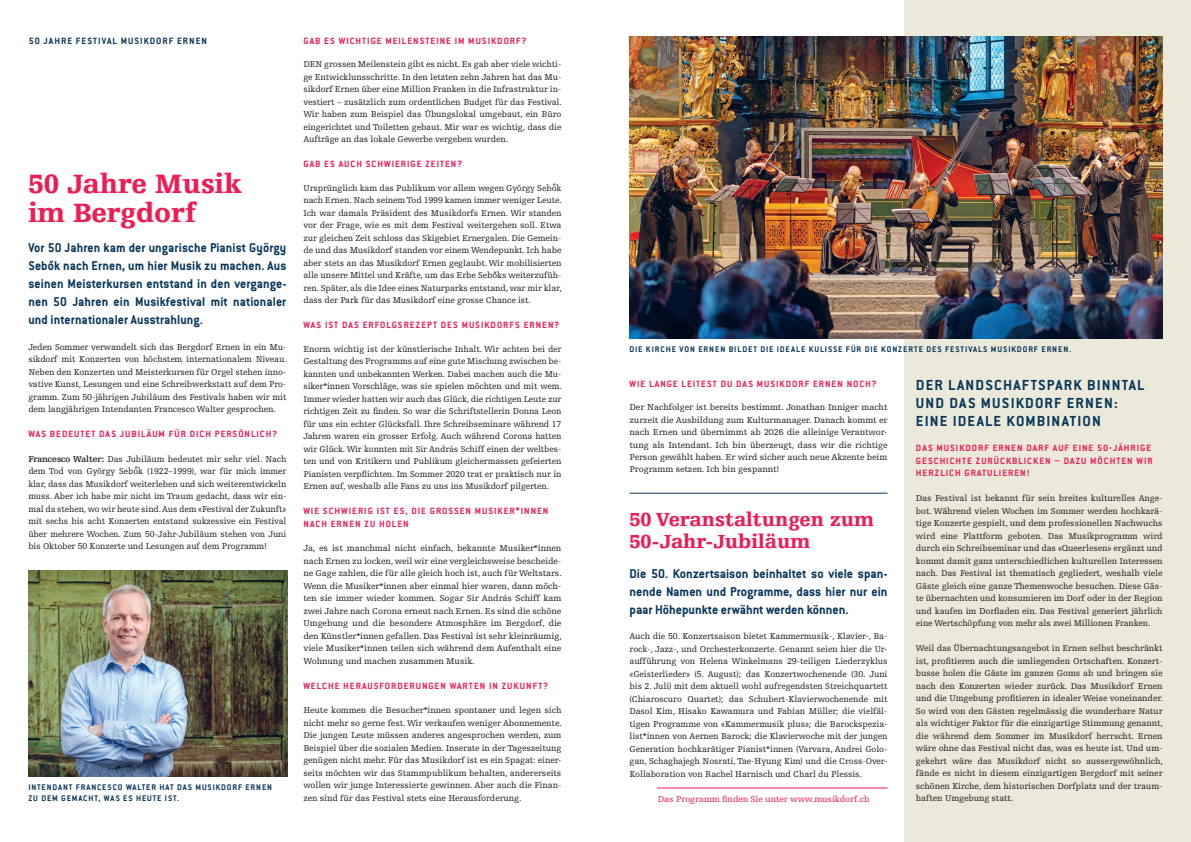
<style>
.page{position:relative;width:1191px;height:842px;background:#fff}
.page>*{position:absolute;margin:0;border:0;box-sizing:border-box;transform-origin:0 0}
.t1{font:900 28px/29px "Egyptienne FLT Std";color:#ed1c54}
.t2{font:900 20px/22px "Egyptienne FLT Std";color:#ed1c54}
.t3{font:700 16px/18px "Conduit ITC Std";letter-spacing:.075em;color:#083759}
.t4{font:700 14px/18px "Conduit ITC Std";color:#083759;text-align:justify;scale:.96 1}
.t5{font:700 14px/18px "Conduit ITC Std";color:#083759;text-align:justify}
.t6{font:700 10px/12.5px "Conduit ITC Std";letter-spacing:.1em;color:#ed1c54}
.t7{font:700 10px "Conduit ITC Std";letter-spacing:.1em;color:#083759}
.t8{font:9px/12.5px "Egyptienne FLT Std";letter-spacing:-.01em;color:#231f20;text-align:justify}
.t9{font:700 9px/11px "Conduit ITC Std";letter-spacing:.1em;color:#083759}
.t10{font:9px "Egyptienne FLT Std";letter-spacing:-.01em;color:#ed1c54}
.s1{font-weight:700}
</style>
<div class="page">
<div style="left:904px;top:0;width:287px;height:842px;background:#ebeada"></div>
<img style="left:629px;top:37px;width:533px;height:301px">
<img style="left:29px;top:571px;width:258px;height:206px">
<hr style="left:629px;top:493px;width:258px;height:1px;background:#083759">
<hr style="left:657px;top:788px;width:230px;height:1px;background:#ed1c54">
<p class="t7" style="left:29px;top:35px;width:180px">50 JAHRE FESTIVAL MUSIKDORF ERNEN</p>
<h1 class="t1" style="left:28px;top:169px;width:216px">50 Jahre Musik im Bergdorf</h1>
<h3 class="t4" style="left:28px;top:239px;width:270px">Vor 50 Jahren kam der ungarische Pianist György Sebok nach Ernen, um hier Musik zu machen. Aus seinen Meisterkursen entstand in den vergange&shy;nen 50 Jahren ein Musikfestival mit nationaler und internationaler Ausstrahlung.</h3>
<p class="t8" style="left:28px;top:340px;width:260px">Jeden Sommer verwandelt sich das Bergdorf Ernen in ein Mu&shy;sikdorf mit Konzerten von höchstem internationalem Niveau.<br>Neben den Konzerten und Meisterkursen für Orgel stehen inno&shy;vative Kunst, Lesungen und eine Schreibwerkstatt auf dem Pro&shy;gramm. Zum 50-jährigen Jubiläum des Festivals haben wir mit dem langjährigen Intendanten Francesco Walter gesprochen.</p>
<p class="t6" style="left:28px;top:428px;width:250px">WAS BEDEUTET DAS JUBILÄUM FÜR DICH PERSÖNLICH?</p>
<p class="t8" style="left:28px;top:452px;width:259px"><span class="s1">Francesco Walter:</span> Das Jubiläum bedeutet mir sehr viel. Nach dem Tod von György Sebok (1922–1999), war für mich immer klar, dass das Musikdorf weiterleben und sich weiterentwickeln muss. Aber ich habe mir nicht im Traum gedacht, dass wir ein&shy;mal da stehen, wo wir heute sind. Aus dem «Festival der Zukunft» mit sechs bis acht Konzerten entstand sukzessive ein Festival über mehrere Wochen. Zum 50-Jahr-Jubiläum stehen von Juni bis Oktober 50 Konzerte und Lesungen auf dem Programm!</p>
<p class="t8" style="left:135px;top:464px;width:5px">”</p>
<p class="t9" style="left:28px;top:782px;width:245px">INTENDANT FRANCESCO WALTER HAT DAS MUSIKDORF ERNEN<br>ZU DEM GEMACHT, WAS ES HEUTE IST.</p>
<p class="t6" style="left:303px;top:34px;width:224px">GAB ES WICHTIGE MEILENSTEINE IM MUSIKDORF?</p>
<p class="t8" style="left:303px;top:58px;width:260px">DEN grossen Meilenstein gibt es nicht. Es gab aber viele wichti&shy;ge Entwicklunsschritte. In den letzten zehn Jahren hat das Mu&shy;sikdorf Ernen über eine Million Franken in die Infrastruktur in&shy;vestiert – zusätzlich zum ordentlichen Budget für das Festival.<br>Wir haben zum Beispiel das Übungslokal umgebaut, ein Büro eingerichtet und Toiletten gebaut. Mir war es wichtig, dass die Aufträge an das lokale Gewerbe vergeben wurden.</p>
<p class="t6" style="left:303px;top:158px;width:160px">GAB ES AUCH SCHWIERIGE ZEITEN?</p>
<p class="t8" style="left:303px;top:182px;width:260px">Ursprünglich kam das Publikum vor allem wegen György Sebok nach Ernen. Nach seinem Tod 1999 kamen immer weniger Leute.<br>Ich war damals Präsident des Musikdorfs Ernen. Wir standen vor der Frage, wie es mit dem Festival weitergehen soll. Etwa zur gleichen Zeit schloss das Skigebiet Ernergalen. Die Gemein&shy;de und das Musikdorf standen vor einem Wendepunkt. Ich habe aber stets an das Musikdorf Ernen geglaubt. Wir mobilisierten alle unsere Mittel und Kräfte, um das Erbe Seboks weiterzufüh&shy;ren. Später, als die Idee eines Naturparks entstand, war mir klar, dass der Park für das Musikdorf eine grosse Chance ist.</p>
<p class="t6" style="left:303px;top:319px;width:257px">WAS IST DAS ERFOLGSREZEPT DES MUSIKDORFS ERNEN?</p>
<p class="t8" style="left:303px;top:343px;width:260px">Enorm wichtig ist der künstlerische Inhalt. Wir achten bei der Gestaltung des Programms auf eine gute Mischung zwischen be&shy;kannten und unbekannten Werken. Dabei machen auch die Mu&shy;siker*innen Vorschläge, was sie spielen möchten und mit wem.<br>Immer wieder hatten wir auch das Glück, die richtigen Leute zur richtigen Zeit zu finden. So war die Schriftstellerin Donna Leon für uns ein echter Glücksfall. Ihre Schreibseminare während 17<br>Jahren waren ein grosser Erfolg. Auch während Corona hatten wir Glück. Wir konnten mit Sir András Schiff einen der weltbes&shy;ten und von Kritikern und Publikum gleichermassen gefeierten Pianisten verpflichten. Im Sommer 2020 trat er praktisch nur in Ernen auf, weshalb alle Fans zu uns ins Musikdorf pilgerten.</p>
<p class="t6" style="left:303px;top:505px;width:246px">WIE SCHWIERIG IST ES, DIE GROSSEN MUSIKER*INNEN<br>NACH ERNEN ZU HOLEN</p>
<p class="t8" style="left:303px;top:542px;width:260px">Ja, es ist manchmal nicht einfach, bekannte Musiker*innen nach Ernen zu locken, weil wir eine vergleichsweise bescheide&shy;ne Gage zahlen, die für alle gleich hoch ist, auch für Weltstars.<br>Wenn die Musiker*innen aber einmal hier waren, dann möch&shy;ten sie immer wieder kommen. Sogar Sir András Schiff kam zwei Jahre nach Corona erneut nach Ernen. Es sind die schöne Umgebung und die besondere Atmosphäre im Bergdorf, die den Künstler*innen gefallen. Das Festival ist sehr kleinräumig, viele Musiker*innen teilen sich während dem Aufenthalt eine Wohnung und machen zusammen Musik.</p>
<p class="t6" style="left:303px;top:679px;width:246px">WELCHE HERAUSFORDERUNGEN WARTEN IN ZUKUNFT?</p>
<p class="t8" style="left:303px;top:704px;width:260px">Heute kommen die Besucher*innen spontaner und legen sich nicht mehr so gerne fest. Wir verkaufen weniger Abonnemente.<br>Die jungen Leute müssen anderes angesprochen werden, zum Beispiel über die sozialen Medien. Inserate in der Tageszeitung genügen nicht mehr. Für das Musikdorf ist es ein Spagat: einer&shy;seits möchten wir das Stammpublikum behalten, andererseits wollen wir junge Interessierte gewinnen. Aber auch die Finan&shy;zen sind für das Festival stets eine Herausforderung.</p>
<p class="t8" style="left:553px;top:181px;width:5px">”</p>
<p class="t8" style="left:493px;top:269px;width:5px">”</p>
<p class="t9" style="left:629px;top:343px;width:443px">DIE KIRCHE VON ERNEN BILDET DIE IDEALE KULISSE FÜR DIE KONZERTE DES FESTIVALS MUSIKDORF ERNEN.</p>
<h3 class="t3" style="left:916px;top:376px;width:230px">DER LANDSCHAFTSPARK BINNTAL<br>UND DAS MUSIKDORF ERNEN:<br>EINE IDEALE KOMBINATION</h3>
<p class="t6" style="left:916px;top:442px;width:238px">DAS MUSIKDORF ERNEN DARF AUF EINE 50-JÄHRIGE<br>GESCHICHTE ZURÜCKBLICKEN – DAZU MÖCHTEN WIR<br>HERZLICH GRATULIEREN!</p>
<p class="t8" style="left:916px;top:492px;width:248px">Das Festival ist bekannt für sein breites kulturelles Ange&shy;bot. Während vielen Wochen im Sommer werden hochkarä&shy;tige Konzerte gespielt, und dem professionellen Nachwuchs wird eine Plattform geboten. Das Musikprogramm wird durch ein Schreibseminar und das «Queerlesen» ergänzt und kommt damit ganz unterschiedlichen kulturellen Interessen nach. Das Festival ist thematisch gegliedert, weshalb viele Gäste gleich eine ganze Themenwoche besuchen. Diese Gäs&shy;te übernachten und konsumieren im Dorf oder in der Region und kaufen im Dorfladen ein. Das Festival generiert jährlich eine Wertschöpfung von mehr als zwei Millionen Franken.</p>
<p class="t8" style="left:916px;top:642px;width:249px">Weil das Übernachtungsangebot in Ernen selbst beschränkt ist, profitieren auch die umliegenden Ortschaften. Konzert&shy;busse holen die Gäste im ganzen Goms ab und bringen sie nach den Konzerten wieder zurück. Das Musikdorf Ernen und die Umgebung profitieren in idealer Weise voneinander.<br>So wird von den Gästen regelmässig die wunderbare Natur als wichtiger Faktor für die einzigartige Stimmung genannt, die während dem Sommer im Musikdorf herrscht. Ernen wäre ohne das Festival nicht das, was es heute ist. Und um&shy;gekehrt wäre das Musikdorf nicht so aussergewöhnlich, fände es nicht in diesem einzigartigen Bergdorf mit seiner schönen Kirche, dem historischen Dorfplatz und der traum&shy;haften Umgebung statt.</p>
<p class="t6" style="left:629px;top:377px;width:249px">WIE LANGE LEITEST DU DAS MUSIKDORF ERNEN NOCH?</p>
<p class="t8" style="left:629px;top:401px;width:259px">Der Nachfolger ist bereits bestimmt. Jonathan Inniger macht zurzeit die Ausbildung zum Kulturmanager. Danach kommt er nach Ernen und übernimmt ab 2026 die alleinige Verantwor&shy;tung als Intendant. Ich bin überzeugt, dass wir die richtige Person gewählt haben. Er wird sicher auch neue Akzente beim Programm setzen. Ich bin gespannt!</p>
<h2 class="t2" style="left:629px;top:508px;width:246px">50 Veranstaltungen zum<br>50-Jahr-Jubiläum</h2>
<h3 class="t5" style="left:629px;top:565px;width:259px">Die 50. Konzertsaison beinhaltet so viele span&shy;nende Namen und Programme, dass hier nur ein paar Höhepunkte erwähnt werden können.</h3>
<p class="t8" style="left:629px;top:630px;width:259px">Auch die 50. Konzertsaison bietet Kammermusik-, Klavier-, Ba&shy;rock-, Jazz-, und Orchesterkonzerte. Genannt seien hier die Ur&shy;aufführung von Helena Winkelmans 29-teiligen Liederzyklus «Geisterlieder» (5. August); das Konzertwochenende (30. Juni bis 2. Juli) mit dem aktuell wohl aufregendsten Streichquartett (Chiaroscuro Quartet); das Schubert-Klavierwochenende mit Dasol Kim, Hisako Kawamura und Fabian Müller; die vielfäl&shy;tigen Programme von «Kammermusik plus»; die Barockspezia&shy;list*innen von Aernen Barock; die Klavierwoche mit der jungen Generation hochkarätiger Pianist*innen (Varvara, Andrei Golo&shy;gan, Schaghajegh Nosrati, Tae-Hyung Kim) und die Cross-Over-Kollaboration von Rachel Harnisch und Charl du Plessis.</p>
<p class="t10" style="left:658px;top:794px;width:213px">Das Programm finden Sie unter www.musikdorf.ch</p>
</div>
